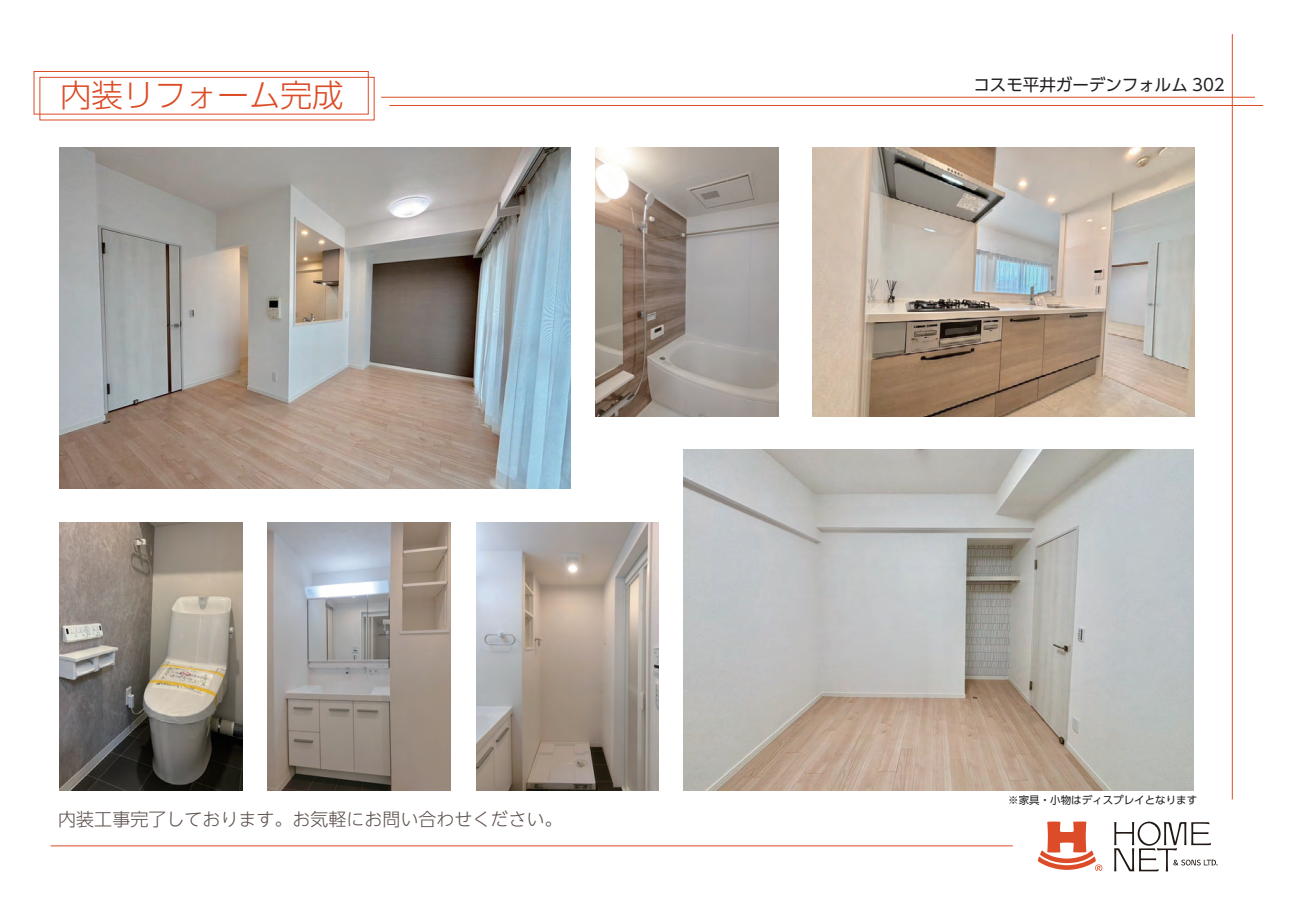
<style>
.page{position:relative;width:1289px;height:919px;background:#fff}
.page>*{position:absolute;margin:0;border:0;box-sizing:border-box;transform-origin:0 0}
.t1{font:300 31.5px "UD Shin Go Pro";color:#dc4c27}
.t2{font:300 18px "UD Shin Go NT Pro";color:#5c504c}
.t3{font:16.5px "UD Shin Go Pro";color:#231f20}
.t4{font:10.5px "UD Shin Go Pro";color:#231f20}
</style>
<div class="page">
<hr style="left:381px;top:97px;width:873px;height:1px;background:#dc4c27">
<hr style="left:389px;top:105px;width:874px;height:1px;background:#dc4c27">
<hr style="left:51px;top:845px;width:961px;height:1px;background:#dc4c27">
<div style="left:34px;top:71px;width:334px;height:43px;border:1px solid #dc4c27"></div>
<div style="left:39px;top:77px;width:335px;height:43px;border:1px solid #dc4c27"></div>
<svg style="left:1037px;top:821px;width:65px;height:50px"></svg>
<svg style="left:1114px;top:821px;width:103px;height:50px"></svg>
<hr style="left:1231px;top:34px;width:1px;height:765px;background:#dc4c27">
<img style="left:595px;top:148px;width:183px;height:268px">
<img style="left:267px;top:522px;width:183px;height:268px">
<img style="left:476px;top:522px;width:183px;height:268px">
<img style="left:60px;top:148px;width:510px;height:340px">
<img style="left:60px;top:522px;width:183px;height:268px">
<img style="left:683px;top:450px;width:510px;height:340px">
<img style="left:812px;top:148px;width:382px;height:268px">
<h1 class="t1" style="left:60px;top:69px;width:285px">内装リフォーム完成</h1>
<p class="t2" style="left:58px;top:804px;width:506px">内装工事完了しております。お気軽にお問い合わせください。</p>
<p class="t3" style="left:973px;top:71px;width:253px">コスモ平井ガーデンフォルム 302</p>
<p class="t4" style="left:1008px;top:791px;width:190px">※家具・小物はディスプレイとなります</p>
</div>
